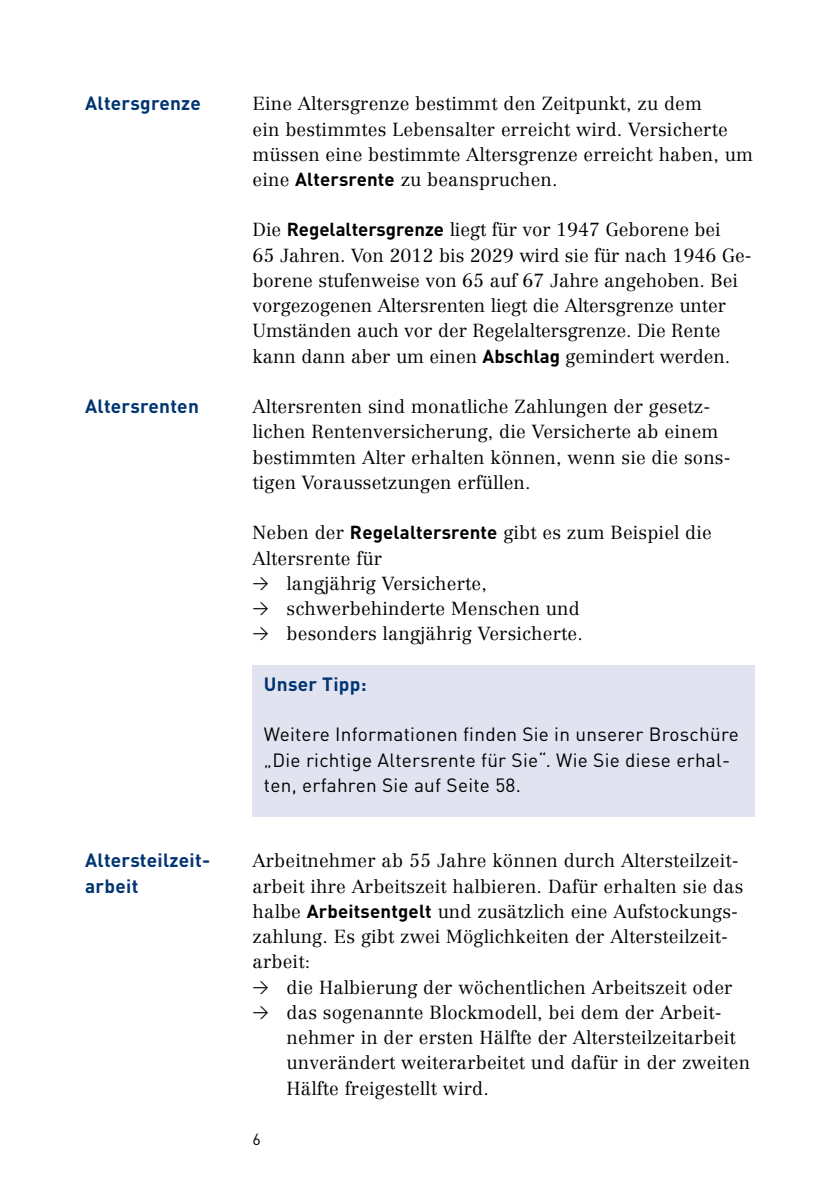
<style>
.page{position:relative;width:840px;height:1191px;background:#fff}
.page>*{position:absolute;margin:0;border:0;box-sizing:border-box;transform-origin:0 0}
.t1{font:19px/25.2px "DIN Pro";letter-spacing:.015em;color:#000}
.t2{font:700 19px/25.2px "DIN Pro";letter-spacing:.015em;color:#003472}
.t3{font:300 18.6px/25.2px "Centennial LT Pro";letter-spacing:.01em;color:#000}
.t4{font:16px "DIN Pro";color:#000}
.s1{font-family:"DIN Pro DR Vp";font-weight:700}
.s2{font-family:"DIN Regular Alternate";font-weight:400;font-size:16px}
</style>
<div class="page">
<div style="left:252px;top:665px;width:502px;height:51px;background:#e2e3f0"></div>
<div style="left:252px;top:716px;width:502px;height:75px;background:#e2e3f0"></div>
<div style="left:252px;top:791px;width:502px;height:26px;background:#e2e3f0"></div>
<p class="t2" style="left:85px;top:89px;width:117px">Altersgrenze</p>
<p class="t2" style="left:85px;top:391px;width:115px">Altersrenten</p>
<p class="t2" style="left:85px;top:845px;width:126px">Altersteilzeit&shy;arbeit</p>
<p class="t3" style="left:252px;top:91px;width:501px">Eine Altersgrenze bestimmt den Zeitpunkt, zu dem<br>ein bestimmtes Lebensalter erreicht wird. Versicherte müssen eine bestimmte Altersgrenze erreicht haben, um eine <span class="s1">Altersrente</span> zu beanspruchen.</p>
<p class="t3" style="left:252px;top:217px;width:500px">Die <span class="s1">Regelaltersgrenze</span> liegt für vor 1947 Geborene bei<br>65 Jahren. Von 2012 bis 2029 wird sie für nach 1946 Ge&shy;borene stufenweise von 65 auf 67 Jahre angehoben. Bei vorgezogenen Altersrenten liegt die Altersgrenze unter Umständen auch vor der Regelaltersgrenze. Die Rente kann dann aber um einen <span class="s1">Abschlag</span> gemindert werden.</p>
<p class="t3" style="left:252px;top:394px;width:479px">Altersrenten sind monatliche Zahlungen der gesetz&shy;lichen Rentenversicherung, die Versicherte ab einem bestimmten Alter erhalten können, wenn sie die sons&shy;tigen Voraussetzungen erfüllen.</p>
<p class="t3" style="left:252px;top:520px;width:460px">Neben der <span class="s1">Regelaltersrente</span> gibt es zum Beispiel die<br>Altersrente für</p>
<p class="t3" style="left:252px;top:570px;width:236px"><span class="s2">&gt;</span> langjährig Versicherte,</p>
<p class="t3" style="left:252px;top:596px;width:328px"><span class="s2">&gt;</span> schwerbehinderte Menschen und</p>
<p class="t3" style="left:252px;top:621px;width:331px"><span class="s2">&gt;</span> besonders langjährig Versicherte.</p>
<p class="t2" style="left:264px;top:669px;width:104px">Unser Tipp:</p>
<p class="t1" style="left:264px;top:720px;width:476px">Weitere Informationen finden Sie in unserer Broschüre „Die richtige Altersrente für Sie“. Wie Sie diese erhal&shy;ten, erfahren Sie auf Seite 58.</p>
<p class="t3" style="left:252px;top:848px;width:492px">Arbeitnehmer ab 55 Jahre können durch Altersteilzeit&shy;arbeit ihre Arbeitszeit halbieren. Dafür erhalten sie das halbe <span class="s1">Arbeitsentgelt</span> und zusätzlich eine Aufstockungs&shy;zahlung. Es gibt zwei Möglichkeiten der Altersteilzeit&shy;arbeit:</p>
<p class="t3" style="left:252px;top:974px;width:481px"><span class="s2">&gt;</span> die Halbierung der wöchentlichen Arbeitszeit oder</p>
<p class="t3" style="left:286px;top:999px;width:464px;text-indent:-34px"><span class="s2">&gt;</span> das sogenannte Blockmodell, bei dem der Arbeit&shy;nehmer in der ersten Hälfte der Altersteilzeitarbeit unverändert weiterarbeitet und dafür in der zweiten Hälfte freigestellt wird.</p>
<p class="t4" style="left:252px;top:1126px;width:10px">6</p>
</div>
